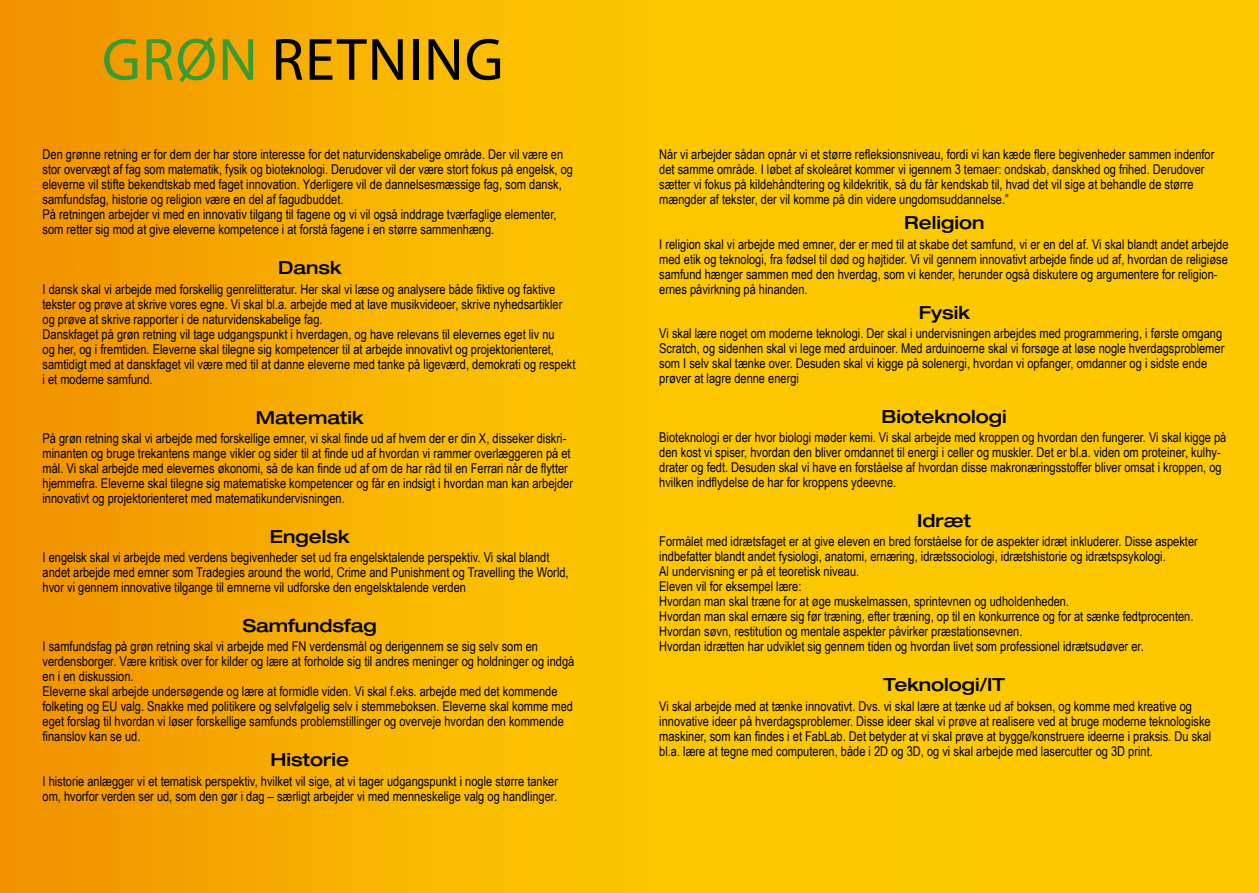
<style>
.page{position:relative;width:1259px;height:893px;background:#fff}
.page>*{position:absolute;margin:0;border:0;box-sizing:border-box;transform-origin:0 0}
.t1{font:60px "Myriad Pro";letter-spacing:.02em;color:#000}
.t2{font:500 expanded 18px "Helvetica Neue LT Std";color:#000}
.t3{font:13.5px/15px "Arial Narrow";color:#000}
.s1{color:#3b9a32}
</style>
<div class="page">
<div style="left:0;top:0;width:1259px;height:893px;background:linear-gradient(to right,#f49f00,#ffd500)"></div>
<h1 class="t1" style="left:102px;top:23px;width:403px"><span class="s1">GRØN</span> RETNING</h1>
<p class="t3" style="left:43px;top:147px;width:532px">Den grønne retning er for dem der har store interesse for det naturvidenskabelige område. Der vil være en stor overvægt af fag som matematik, fysik og bioteknologi. Derudover vil der være stort fokus på engelsk, og eleverne vil stifte bekendtskab med faget innovation. Yderligere vil de dannelsesmæssige fag, som dansk, samfundsfag, historie og religion være en del af fagudbuddet.<br>På retningen arbejder vi med en innovativ tilgang til fagene og vi vil også inddrage tværfaglige elementer, som retter sig mod at give eleverne kompetence i at forstå fagene i en større sammenhæng.</p>
<h2 class="t2" style="left:278px;top:257px;width:65px">Dansk</h2>
<p class="t3" style="left:43px;top:281px;width:534px">I dansk skal vi arbejde med forskellig genrelitteratur. Her skal vi læse og analysere både fiktive og faktive tekster og prøve at skrive vores egne. Vi skal bl.a. arbejde med at lave musikvideoer, skrive nyhedsartikler og prøve at skrive rapporter i de naturvidenskabelige fag.<br>Danskfaget på grøn retning vil tage udgangspunkt i hverdagen, og have relevans til elevernes eget liv nu<br>og her, og i fremtiden. Eleverne skal tilegne sig kompetencer til at arbejde innovativt og projektorienteret, samtidigt med at danskfaget vil være med til at danne eleverne med tanke på ligeværd, demokrati og respekt i et moderne samfund.</p>
<h2 class="t2" style="left:256px;top:406px;width:109px">Matematik</h2>
<p class="t3" style="left:43px;top:430px;width:532px">På grøn retning skal vi arbejde med forskellige emner, vi skal finde ud af hvem der er din X, disseker diskri&shy;minanten og bruge trekantens mange vikler og sider til at finde ud af hvordan vi rammer overlæggeren på et mål. Vi skal arbejde med elevernes økonomi, så de kan finde ud af om de har råd til en Ferrari når de flytter hjemmefra. Eleverne skal tilegne sig matematiske kompetencer og får en indsigt i hvordan man kan arbejder innovativt og projektorienteret med matematikundervisningen.</p>
<h2 class="t2" style="left:270px;top:525px;width:81px">Engelsk</h2>
<p class="t3" style="left:43px;top:549px;width:527px">I engelsk skal vi arbejde med verdens begivenheder set ud fra engelsktalende perspektiv. Vi skal blandt andet arbejde med emner som Tradegies around the world, Crime and Punishment og Travelling the World, hvor vi gennem innovative tilgange til emnerne vil udforske den engelsktalende verden</p>
<h2 class="t2" style="left:243px;top:615px;width:136px">Samfundsfag</h2>
<p class="t3" style="left:43px;top:639px;width:533px">I samfundsfag på grøn retning skal vi arbejde med FN verdensmål og derigennem se sig selv som en verdensborger. Være kritisk over for kilder og lære at forholde sig til andres meninger og holdninger og indgå en i en diskussion.<br>Eleverne skal arbejde undersøgende og lære at formidle viden. Vi skal f.eks. arbejde med det kommende folketing og EU valg. Snakke med politikere og selvfølgelig selv i stemmeboksen. Eleverne skal komme med eget forslag til hvordan vi løser forskellige samfunds problemstillinger og overveje hvordan den kommende finanslov kan se ud.</p>
<h2 class="t2" style="left:270px;top:749px;width:80px">Historie</h2>
<p class="t3" style="left:43px;top:773px;width:517px">I historie anlægger vi et tematisk perspektiv, hvilket vil sige, at vi tager udgangspunkt i nogle større tanker om, hvorfor verden ser ud, som den gør i dag – særligt arbejder vi med menneskelige valg og handlinger.</p>
<p class="t3" style="left:659px;top:147px;width:556px">Når vi arbejder sådan opnår vi et større refleksionsniveau, fordi vi kan kæde flere begivenheder sammen indenfor det samme område. I løbet af skoleåret kommer vi igennem 3 temaer: ondskab, danskhed og frihed. Derudover sætter vi fokus på kildehåndtering og kildekritik, så du får kendskab til, hvad det vil sige at behandle de større mængder af tekster, der vil komme på din videre ungdomsuddannelse.”</p>
<h2 class="t2" style="left:904px;top:212px;width:82px">Religion</h2>
<p class="t3" style="left:659px;top:236px;width:571px">I religion skal vi arbejde med emner, der er med til at skabe det samfund, vi er en del af. Vi skal blandt andet arbejde med etik og teknologi, fra fødsel til død og højtider. Vi vil gennem innovativt arbejde finde ud af, hvordan de religiøse samfund hænger sammen med den hverdag, som vi kender, herunder også diskutere og argumentere for religion&shy;ernes påvirkning på hinanden.</p>
<h2 class="t2" style="left:918px;top:301px;width:52px">Fysik</h2>
<p class="t3" style="left:659px;top:325px;width:566px">Vi skal lære noget om moderne teknologi. Der skal i undervisningen arbejdes med programmering, i første omgang Scratch, og sidenhen skal vi lege med arduinoer. Med arduinoerne skal vi forsøge at løse nogle hverdagsproblemer som I selv skal tænke over. Desuden skal vi kigge på solenergi, hvordan vi opfanger, omdanner og i sidste ende prøver at lagre denne energi</p>
<h2 class="t2" style="left:881px;top:405px;width:127px">Bioteknologi</h2>
<p class="t3" style="left:659px;top:429px;width:569px">Bioteknologi er der hvor biologi møder kemi. Vi skal arbejde med kroppen og hvordan den fungerer. Vi skal kigge på den kost vi spiser, hvordan den bliver omdannet til energi i celler og muskler. Det er bl.a. viden om proteiner, kulhy&shy;drater og fedt. Desuden skal vi have en forståelse af hvordan disse makronæringsstoffer bliver omsat i kroppen, og hvilken indflydelse de har for kroppens ydeevne.</p>
<h2 class="t2" style="left:917px;top:510px;width:55px">Idræt</h2>
<p class="t3" style="left:659px;top:534px;width:540px">Formålet med idrætsfaget er at give eleven en bred forståelse for de aspekter idræt inkluderer. Disse aspekter indbefatter blandt andet fysiologi, anatomi, ernæring, idrætssociologi, idrætshistorie og idrætspsykologi.<br>Al undervisning er på et teoretisk niveau.<br>Eleven vil for eksempel lære:<br>Hvordan man skal træne for at øge muskelmassen, sprintevnen og udholdenheden.<br>Hvordan man skal ernære sig før træning, efter træning, op til en konkurrence og for at sænke fedtprocenten.<br>Hvordan søvn, restitution og mentale aspekter påvirker præstationsevnen.<br>Hvordan idrætten har udviklet sig gennem tiden og hvordan livet som professionel idrætsudøver er.</p>
<h2 class="t2" style="left:883px;top:674px;width:123px">Teknologi/IT</h2>
<p class="t3" style="left:659px;top:698px;width:553px">Vi skal arbejde med at tænke innovativt. Dvs. vi skal lære at tænke ud af boksen, og komme med kreative og innovative ideer på hverdagsproblemer. Disse ideer skal vi prøve at realisere ved at bruge moderne teknologiske maskiner, som kan findes i et FabLab. Det betyder at vi skal prøve at bygge/konstruere ideerne i praksis. Du skal bl.a. lære at tegne med computeren, både i 2D og 3D, og vi skal arbejde med lasercutter og 3D print.</p>
</div>
